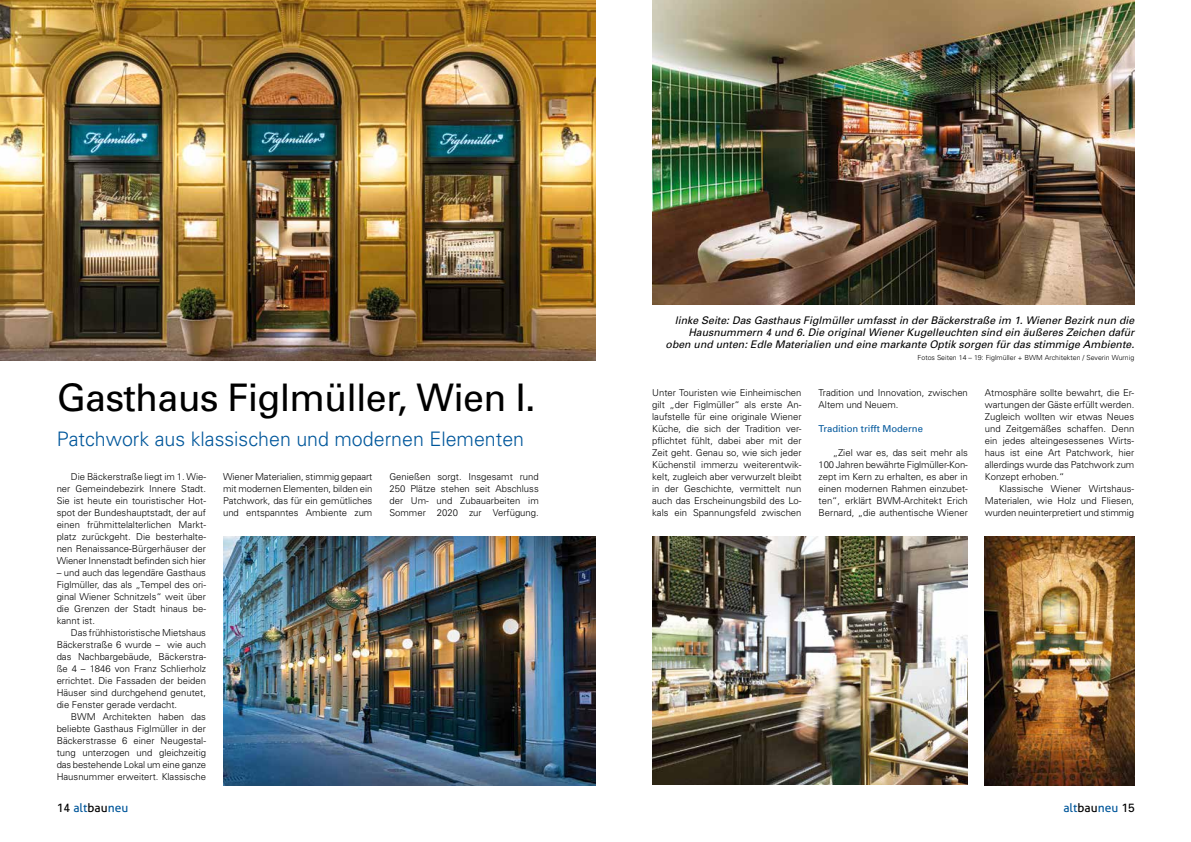
<style>
.page{position:relative;width:1191px;height:842px;background:#fff}
.page>*{position:absolute;margin:0;border:0;box-sizing:border-box;transform-origin:0 0}
.t1{font:38px "Univers";letter-spacing:-.02em;color:#000}
.t2{font:300 20px "Univers";color:#00579b}
.t3{font:12px "Aller";color:#00579b}
.t4{font:italic 10.5px/12px "Univers";color:#000;text-align:right}
.t5{font:300 9.5px/12px "Univers";color:#000;text-align:justify}
.t6{font:9.5px "Univers";color:#00579b}
.t7{font:300 7px "Univers";color:#000}
.s1{font-family:"Univers";color:#000}
.s2{color:#000}
</style>
<div class="page">
<img style="left:0;top:0;width:595px;height:360px">
<img style="left:223px;top:536px;width:372px;height:249px">
<img style="left:652px;top:537px;width:316px;height:248px">
<img style="left:652px;top:0;width:482px;height:305px">
<img style="left:985px;top:536px;width:149px;height:249px">
<h1 class="t1" style="left:57px;top:373px;width:480px">Gasthaus Figlmüller, Wien I.</h1>
<h2 class="t2" style="left:57px;top:426px;width:469px">Patchwork aus klassischen und modernen Elementen</h2>
<p class="t5" style="left:57px;top:470px;width:151px;text-indent:14px">Die Bäckerstraße liegt im 1. Wie&shy;ner Gemeindebezirk Innere Stadt.<br>Sie ist heute ein touristischer Hot&shy;spot der Bundeshauptstadt, der auf einen frühmittelalterlichen Markt&shy;platz zurückgeht. Die besterhalte&shy;nen Renaissance-Bürgerhäuser der Wiener Innenstadt befinden sich hier</p>
<p class="t5" style="left:57px;top:566px;width:151px">– und auch das legendäre Gasthaus Figlmüller, das als „Tempel des ori&shy;ginal Wiener Schnitzels“ weit über die Grenzen der Stadt hinaus be&shy;kannt ist.</p>
<p class="t5" style="left:57px;top:626px;width:151px;text-indent:14px">Das frühhistoristische Mietshaus Bäckerstraße 6 wurde – wie auch das Nachbargebäude, Bäckerstra&shy;ße 4 – 1846 von Franz Schlierholz errichtet. Die Fassaden der beiden Häuser sind durchgehend genutet, die Fenster gerade verdacht.</p>
<p class="t5" style="left:57px;top:710px;width:151px;text-indent:14px">BWM Architekten haben das beliebte Gasthaus Figlmüller in der Bäckerstrasse 6 einer Neugestal&shy;tung unterzogen und gleichzeitig das bestehende Lokal um eine ganze Hausnummer erweitert. Klassische</p>
<p class="t5" style="left:223px;top:470px;width:151px">Wiener Materialien, stimmig gepaart mit modernen Elementen, bilden ein Patchwork, das für ein gemütliches und entspanntes Ambiente zum</p>
<p class="t5" style="left:389px;top:470px;width:151px">Genießen sorgt. Insgesamt rund 250 Plätze stehen seit Abschluss der Um- und Zubauarbeiten im Sommer 2020 zur Verfügung.</p>
<p class="t4" style="left:665px;top:314px;width:470px">linke Seite: Das Gasthaus Figlmüller umfasst in der Bäckerstraße im 1. Wiener Bezirk nun die<br>Hausnummern 4 und 6. Die original Wiener Kugelleuchten sind ein äußeres Zeichen dafür oben und unten: Edle Materialien und eine markante Optik sorgen für das stimmige Ambiente.</p>
<p class="t7" style="left:917px;top:353px;width:218px">Fotos Seiten 14 – 19: Figlmüller + BWM Architekten / Severin Wurnig</p>
<p class="t5" style="left:652px;top:386px;width:151px">Unter Touristen wie Einheimischen gilt „der Figlmüller“ als erste An&shy;laufstelle für eine originale Wiener Küche, die sich der Tradition ver&shy;pflichtet fühlt, dabei aber mit der Zeit geht. Genau so, wie sich jeder Küchenstil immerzu weiterentwik&shy;kelt, zugleich aber verwurzelt bleibt in der Geschichte, vermittelt nun auch das Erscheinungsbild des Lo&shy;kals ein Spannungsfeld zwischen</p>
<p class="t5" style="left:818px;top:386px;width:151px">Tradition und Innovation, zwischen<br>Altem und Neuem.</p>
<p class="t6" style="left:818px;top:423px;width:106px">Tradition trifft Moderne</p>
<p class="t5" style="left:818px;top:446px;width:151px;text-indent:14px">„Ziel war es, das seit mehr als 100 Jahren bewährte Figlmüller-Kon&shy;zept im Kern zu erhalten, es aber in einen modernen Rahmen einzubet&shy;ten“, erklärt BWM-Architekt Erich Bernard, „die authentische Wiener</p>
<p class="t5" style="left:985px;top:386px;width:151px">Atmosphäre sollte bewahrt, die Er&shy;wartungen der Gäste erfüllt werden.<br>Zugleich wollten wir etwas Neues und Zeitgemäßes schaffen. Denn ein jedes alteingesessenes Wirts&shy;haus ist eine Art Patchwork, hier allerdings wurde das Patchwork zum Konzept erhoben.“</p>
<p class="t5" style="left:985px;top:482px;width:151px;text-indent:14px">Klassische Wiener Wirtshaus-Materialen, wie Holz und Fliesen, wurden neuinterpretiert und stimmig</p>
<p class="t3" style="left:57px;top:801px;width:73px"><span class="s1">14</span> alt<span class="s2">bau</span> neu</p>
<p class="t3" style="left:1063px;top:801px;width:73px">alt<span class="s2">bau</span> neu <span class="s1">15</span></p>
</div>
